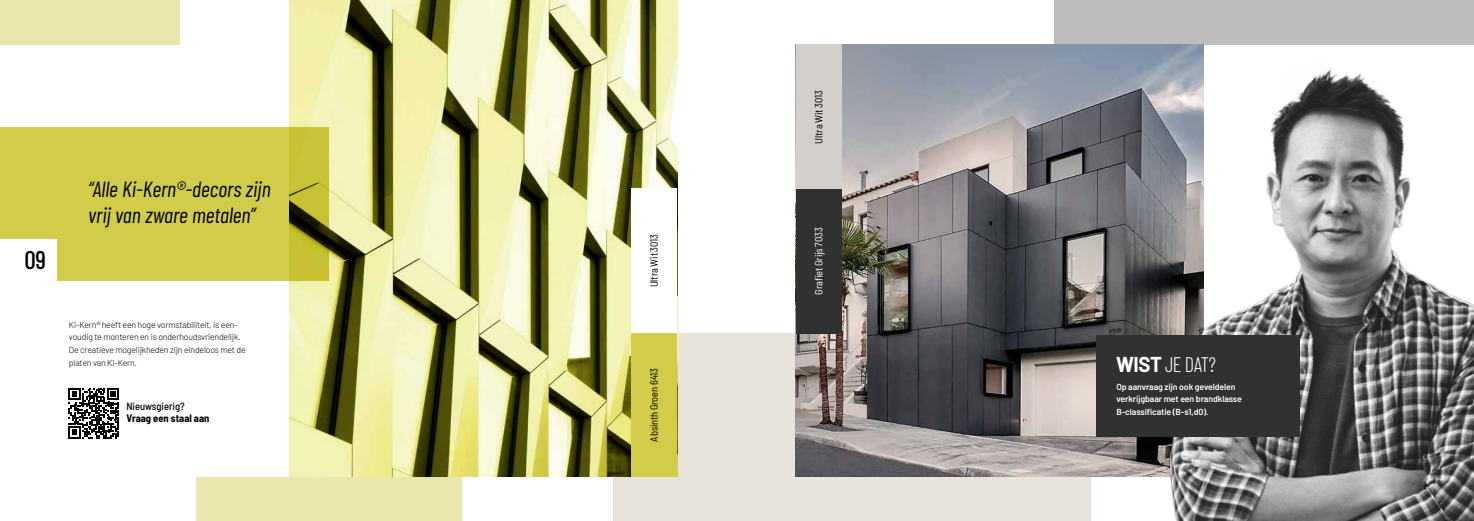
<style>
.page{position:relative;width:1474px;height:521px;background:#fff}
.page>*{position:absolute;margin:0;border:0;box-sizing:border-box;transform-origin:0 0}
.t1{font:500 25.46px "Barlow Condensed";color:#000}
.t2{font:italic 21.88px/26.2px "Barlow Condensed";color:#000}
.t3{font:300 21px "Barlow Condensed";color:#fff}
.t4{font:semi-condensed 10.5px "Barlow";letter-spacing:-.015em;color:#000}
.t5{font:700 semi-condensed 10.5px "Barlow";color:#000}
.t6{font:semi-condensed 10.5px "Barlow";letter-spacing:-.01em;color:#fff}
.t7{font:500 semi-condensed 10.5px "Barlow";color:#000}
.t8{font:300 8.75px/12.7px "Barlow";letter-spacing:-.02em;color:#000}
.t9{font:600 8.75px/12.2px "Barlow";letter-spacing:-.01em;color:#fff}
.s1{font-family:"Barlow";font-weight:700}
</style>
<div class="page">
<div style="left:613px;top:333px;width:477px;height:188px;background:#e8e4dc"></div>
<img style="left:289px;top:0;width:388px;height:476px">
<div style="left:0;top:127px;width:328px;height:154px;background:#d1cd4a"></div>
<div style="left:0;top:0;width:179px;height:45px;background:#e9e6ae"></div>
<div style="left:1054px;top:0;width:419px;height:45px;background:#bfbcbd"></div>
<div style="left:196px;top:477px;width:265px;height:44px;background:#e9e6ae"></div>
<img style="left:796px;top:45px;width:407px;height:431px">
<svg style="left:68px;top:388px;width:51px;height:50px"></svg>
<div style="left:796px;top:189px;width:45px;height:144px;background:#303131"></div>
<div style="left:631px;top:333px;width:46px;height:144px;background:#d1cd4a"></div>
<div style="left:631px;top:188px;width:46px;height:145px;background:#fff"></div>
<div style="left:796px;top:45px;width:45px;height:144px;background:#d3d0cb"></div>
<img style="left:1148px;top:57px;width:325px;height:464px">
<div style="left:1096px;top:336px;width:203px;height:101px;background:#303131"></div>
<div style="left:0;top:239px;width:57px;height:46px;background:#fff"></div>
<h1 class="t1" style="left:24px;top:241px;width:23px">09</h1>
<h2 class="t2" style="left:88px;top:174px;width:184px">“Alle Ki-Kern®-decors zijn vrij van zware metalen”</h2>
<p class="t8" style="left:69px;top:317px;width:178px">Ki-Kern® heeft een hoge vormstabiliteit, is een&shy;voudig te monteren en is onderhoudsvriendelijk.<br>De creatieve mogelijkheden zijn eindeloos met de platen van Ki-Kern.</p>
<p class="t7" style="left:126px;top:398px;width:60px">Nieuwsgierig?</p>
<p class="t5" style="left:126px;top:410px;width:84px">Vraag een staal aan</p>
<p class="t4" style="left:646px;top:287px;width:55px;rotate:-90deg">Ultra Wit 3013</p>
<p class="t4" style="left:646px;top:441px;width:75px;rotate:-90deg">Absinth Groen 6413</p>
<p class="t4" style="left:811px;top:144px;width:55px;rotate:-90deg">Ultra Wit 3013</p>
<p class="t6" style="left:811px;top:295px;width:69px;rotate:-90deg">Grafiet Grijs 7033</p>
<h3 class="t3" style="left:1115px;top:349px;width:102px"><span class="s1">WIST</span> JE DAT?</h3>
<p class="t9" style="left:1116px;top:380px;width:127px">Op aanvraag zijn ook geveldelen verkrijgbaar met een brandklasse<br>B-classificatie (B-s1,d0).</p>
</div>
